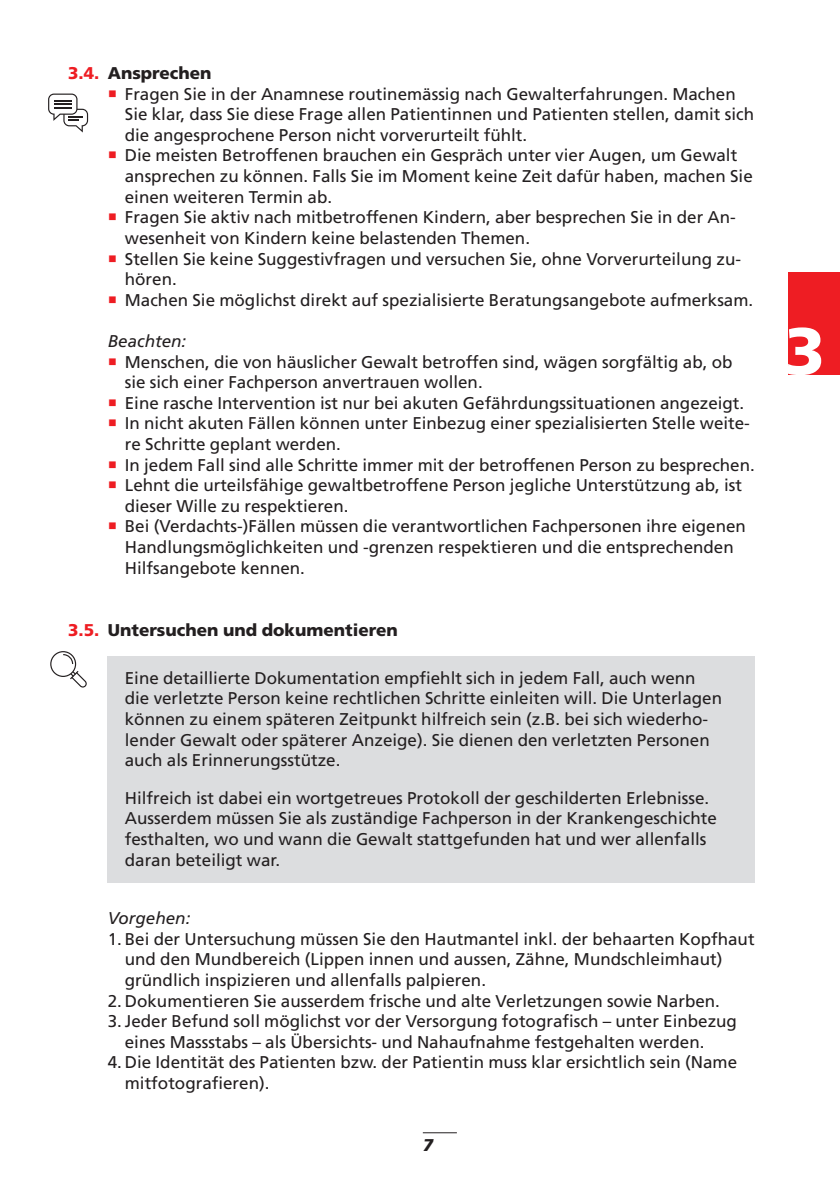
<style>
.page{position:relative;width:840px;height:1191px;background:#fff}
.page>*{position:absolute;margin:0;border:0;box-sizing:border-box;transform-origin:0 0}
.t1{font:900 66px "Frutiger LT Com";color:#fff}
.t2{font:17px/20.6px "Frutiger LT Com";color:#231f20}
.t3{font:900 17px "Frutiger LT Com";color:#231f20}
.t4{font:italic 17px "Frutiger LT Com";color:#231f20}
.t5{font:italic 900 17px "Frutiger LT Com";color:#231f20}
.s1{color:#ee1d23}
</style>
<div class="page">
<hr style="left:422px;top:1132px;width:34px;height:1px;background:#231f20">
<div style="left:108px;top:656px;width:646px;height:226px;background:#dcdddf"></div>
<svg style="left:50px;top:651px;width:37px;height:36px"></svg>
<svg style="left:48px;top:94px;width:40px;height:38px"></svg>
<div style="left:788px;top:272px;width:51px;height:102px;background:#ee1d23"></div>
<p class="t3" style="left:68px;top:63px;width:145px"><span class="s1">3.4.</span> Ansprechen</p>
<p class="t2" style="left:125px;top:83px;width:630px;text-indent:-17px"><span class="s1">○</span> Fragen Sie in der Anamnese routinemässig nach Gewalterfahrungen. Machen<br>Sie klar, dass Sie diese Frage allen Patientinnen und Patienten stellen, damit sich die angesprochene Person nicht vorverurteilt fühlt.</p>
<p class="t2" style="left:125px;top:145px;width:629px;text-indent:-17px"><span class="s1">○</span> Die meisten Betroffenen brauchen ein Gespräch unter vier Augen, um Gewalt ansprechen zu können. Falls Sie im Moment keine Zeit dafür haben, machen Sie einen weiteren Termin ab.</p>
<p class="t2" style="left:125px;top:207px;width:612px;text-indent:-17px"><span class="s1">○</span> Fragen Sie aktiv nach mitbetroffenen Kindern, aber besprechen Sie in der An&shy;wesenheit von Kindern keine belastenden Themen.</p>
<p class="t2" style="left:125px;top:248px;width:617px;text-indent:-17px"><span class="s1">○</span> Stellen Sie keine Suggestivfragen und versuchen Sie, ohne Vorverurteilung zu&shy;hören.</p>
<p class="t2" style="left:108px;top:290px;width:646px"><span class="s1">○</span> Machen Sie möglichst direkt auf spezialisierte Beratungsangebote aufmerksam.</p>
<p class="t4" style="left:108px;top:331px;width:80px">Beachten:</p>
<p class="t2" style="left:125px;top:351px;width:609px;text-indent:-17px"><span class="s1">○</span> Menschen, die von häuslicher Gewalt betroffen sind, wägen sorgfältig ab, ob sie sich einer Fachperson anvertrauen wollen.</p>
<p class="t2" style="left:108px;top:393px;width:637px"><span class="s1">○</span> Eine rasche Intervention ist nur bei akuten Gefährdungssituationen angezeigt.</p>
<p class="t2" style="left:125px;top:413px;width:626px;text-indent:-17px"><span class="s1">○</span> In nicht akuten Fällen können unter Einbezug einer spezialisierten Stelle weite&shy;re Schritte geplant werden.</p>
<p class="t2" style="left:108px;top:454px;width:648px"><span class="s1">○</span> In jedem Fall sind alle Schritte immer mit der betroffenen Person zu besprechen.</p>
<p class="t2" style="left:125px;top:475px;width:618px;text-indent:-17px"><span class="s1">○</span> Lehnt die urteilsfähige gewaltbetroffene Person jegliche Unterstützung ab, ist dieser Wille zu respektieren.</p>
<p class="t2" style="left:125px;top:516px;width:622px;text-indent:-17px"><span class="s1">○</span> Bei (Verdachts-)Fällen müssen die verantwortlichen Fachpersonen ihre eigenen<br>Handlungsmöglichkeiten und -grenzen respektieren und die entsprechenden<br>Hilfsangebote kennen.</p>
<p class="t3" style="left:68px;top:619px;width:331px"><span class="s1">3.5.</span> Untersuchen und dokumentieren</p>
<p class="t2" style="left:125px;top:667px;width:598px">Eine detaillierte Dokumentation empfiehlt sich in jedem Fall, auch wenn die verletzte Person keine rechtlichen Schritte einleiten will. Die Unterlagen können zu einem späteren Zeitpunkt hilfreich sein (z.B. bei sich wiederho&shy;lender Gewalt oder späterer Anzeige). Sie dienen den verletzten Personen auch als Erinnerungsstütze.</p>
<p class="t2" style="left:125px;top:787px;width:593px">Hilfreich ist dabei ein wortgetreues Protokoll der geschilderten Erlebnisse.<br>Ausserdem müssen Sie als zuständige Fachperson in der Krankengeschichte festhalten, wo und wann die Gewalt stattgefunden hat und wer allenfalls daran beteiligt war.</p>
<p class="t4" style="left:108px;top:908px;width:84px">Vorgehen:</p>
<p class="t2" style="left:125px;top:928px;width:631px;text-indent:-17px">1. Bei der Untersuchung müssen Sie den Hautmantel inkl. der behaarten Kopfhaut und den Mundbereich (Lippen innen und aussen, Zähne, Mundschleimhaut) gründlich inspizieren und allenfalls palpieren.</p>
<p class="t2" style="left:108px;top:990px;width:613px">2. Dokumentieren Sie ausserdem frische und alte Verletzungen sowie Narben.</p>
<p class="t2" style="left:125px;top:1011px;width:613px;text-indent:-17px">3. Jeder Befund soll möglichst vor der Versorgung fotografisch – unter Einbezug eines Massstabs – als Übersichts- und Nahaufnahme festgehalten werden.</p>
<p class="t2" style="left:125px;top:1052px;width:613px;text-indent:-17px">4. Die Identität des Patienten bzw. der Patientin muss klar ersichtlich sein (Name mitfotografieren).</p>
<p class="t5" style="left:422px;top:1134px;width:12px">7</p>
<h1 class="t1" style="left:784px;top:311px;width:42px">3</h1>
</div>
